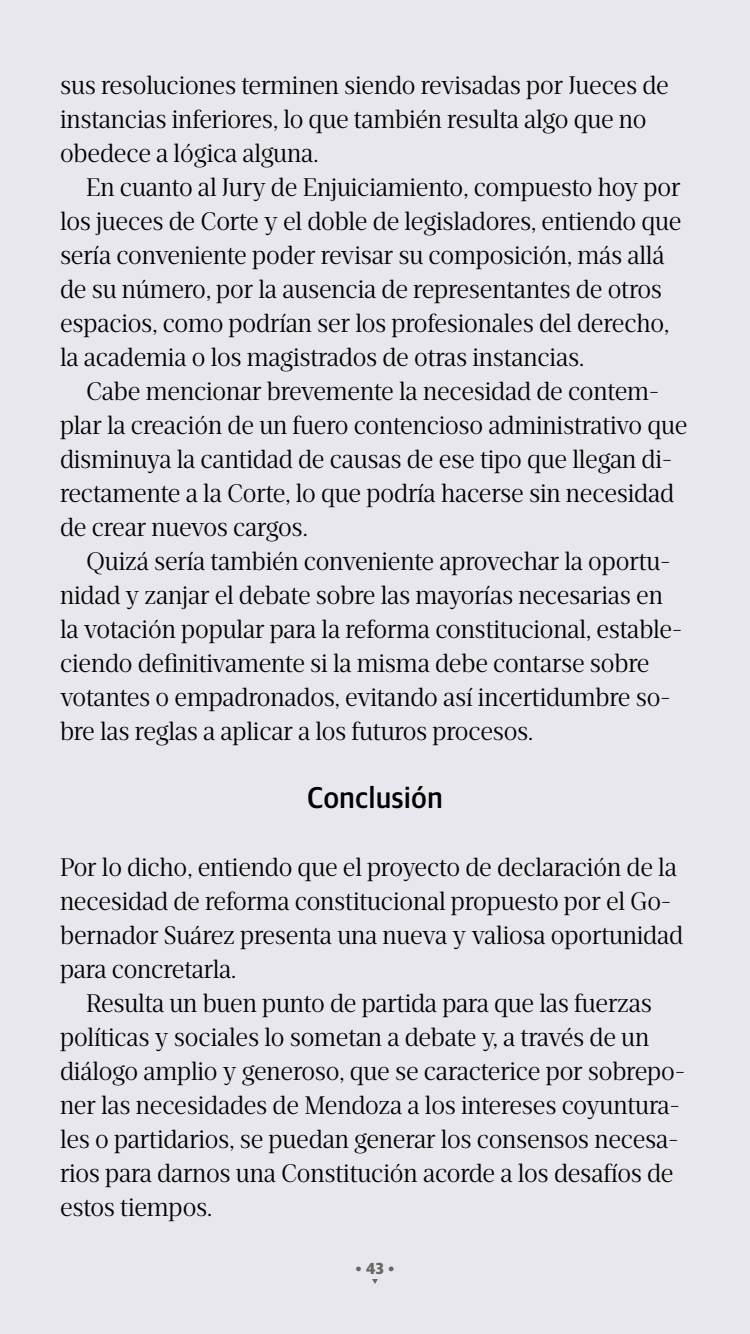
<style>
.page{position:relative;width:750px;height:1334px;background:#e8e7ed}
.page>*{position:absolute;margin:0;border:0;box-sizing:border-box;transform-origin:0 0}
.t1{font:500 30px "Guardian Sans Narrow";letter-spacing:.025em;color:#000}
.t2{font:26px/34px "Ardina Text";letter-spacing:-.005em;color:#000}
.t3{font:700 16px "Guardian Sans Narrow";color:#666}
</style>
<div class="page">
<svg style="left:372px;top:1279px;width:6px;height:5px"></svg>
<p class="t2" style="left:60px;top:68px;width:610px">sus resoluciones terminen siendo revisadas por Jueces de instancias inferiores, lo que también resulta algo que no obedece a lógica alguna.</p>
<p class="t2" style="left:60px;top:170px;width:623px;text-indent:26px">En cuanto al Jury de Enjuiciamiento, compuesto hoy por los jueces de Corte y el doble de legisladores, entiendo que sería conveniente poder revisar su composición, más allá de su número, por la ausencia de representantes de otros espacios, como podrían ser los profesionales del derecho, la academia o los magistrados de otras instancias.</p>
<p class="t2" style="left:60px;top:374px;width:629px;text-indent:26px">Cabe mencionar brevemente la necesidad de contem&shy;plar la creación de un fuero contencioso administrativo que disminuya la cantidad de causas de ese tipo que llegan di&shy;rectamente a la Corte, lo que podría hacerse sin necesidad de crear nuevos cargos.</p>
<p class="t2" style="left:60px;top:544px;width:624px;text-indent:26px">Quizá sería también conveniente aprovechar la oportu&shy;nidad y zanjar el debate sobre las mayorías necesarias en la votación popular para la reforma constitucional, estable&shy;ciendo definitivamente si la misma debe contarse sobre votantes o empadronados, evitando así incertidumbre so&shy;bre las reglas a aplicar a los futuros procesos.</p>
<p class="t1" style="left:307px;top:776px;width:137px">Conclusión</p>
<p class="t2" style="left:60px;top:850px;width:625px">Por lo dicho, entiendo que el proyecto de declaración de la necesidad de reforma constitucional propuesto por el Go&shy;bernador Suárez presenta una nueva y valiosa oportunidad para concretarla.</p>
<p class="t2" style="left:60px;top:986px;width:626px;text-indent:26px">Resulta un buen punto de partida para que las fuerzas políticas y sociales lo sometan a debate y, a través de un diálogo amplio y generoso, que se caracterice por sobrepo&shy;ner las necesidades de Mendoza a los intereses coyuntura&shy;les o partidarios, se puedan generar los consensos necesa&shy;rios para darnos una Constitución acorde a los desafíos de estos tiempos.</p>
<p class="t3" style="left:356px;top:1257px;width:40px">• 43 •</p>
</div>
